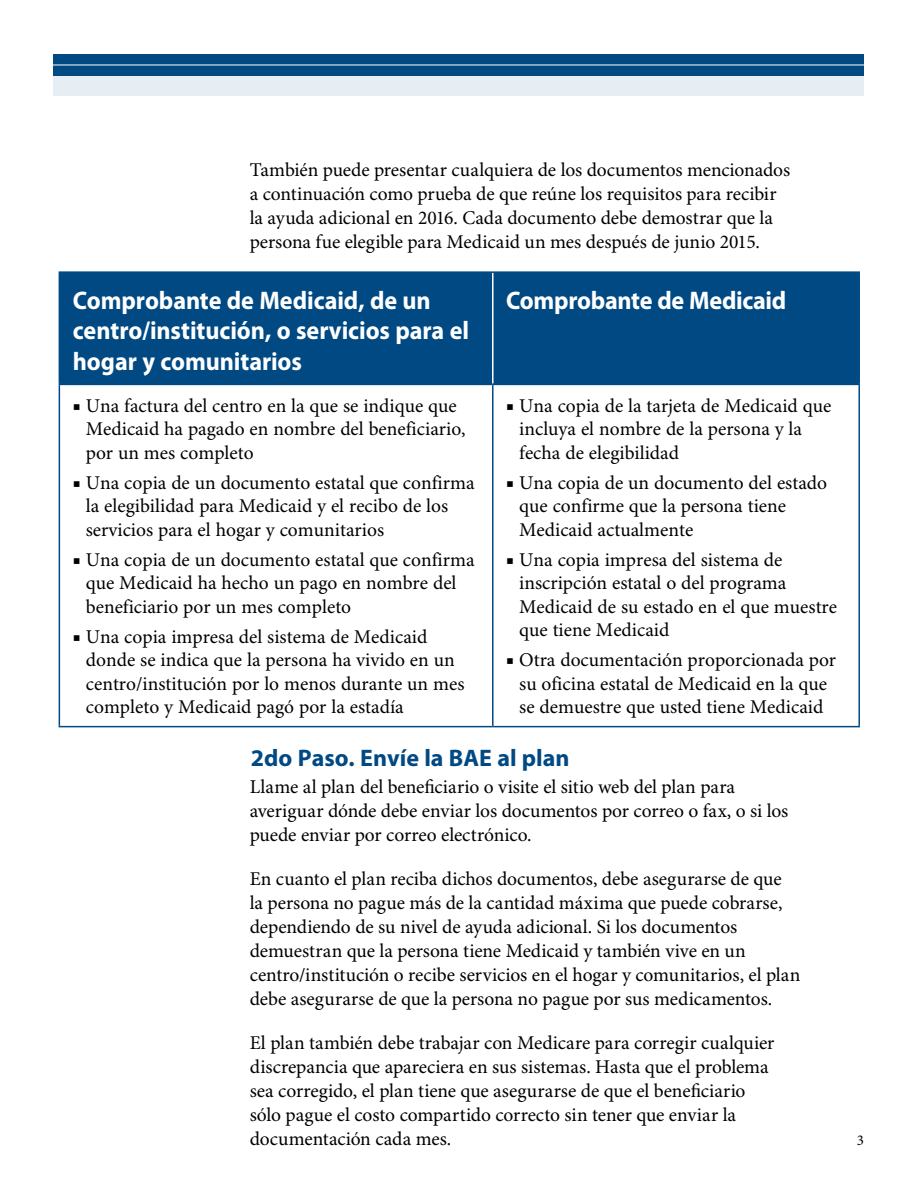
<style>
.page{position:relative;width:918px;height:1188px;background:#fff}
.page>*{position:absolute;margin:0;border:0;box-sizing:border-box;transform-origin:0 0}
.t1{font:700 25.5px/30.6px "Myriad Pro";letter-spacing:-.005em;color:#fff;scale:.95 1}
.subhead{font:700 24px "Myriad Pro";color:#004983}
.TEXT{font:19.5px/23.4px "Minion Pro";color:#000}
.t2{font:15px "Minion Pro";color:#000}
</style>
<div class="page">
<div style="left:54px;top:65px;width:810px;height:31px;background:#e6edf3"></div>
<div style="left:54px;top:54px;width:810px;height:22px;background:#004983"></div>
<hr style="left:33px;top:65px;width:837px;height:1px;background:#fff">
<div style="left:60px;top:273px;width:798px;height:111px;background:#004983"></div>
<hr style="left:492px;top:273px;width:2px;height:111px;background:#fff">
<hr style="left:59px;top:273px;width:1px;height:111px;background:#004983">
<hr style="left:59px;top:271px;width:434px;height:2px;background:#004983">
<hr style="left:59px;top:384px;width:434px;height:1px;background:#004983">
<hr style="left:493px;top:271px;width:367px;height:2px;background:#004983">
<hr style="left:858px;top:273px;width:2px;height:111px;background:#004983">
<hr style="left:493px;top:384px;width:367px;height:1px;background:#004983">
<hr style="left:59px;top:385px;width:1px;height:341px;background:#004983">
<hr style="left:59px;top:726px;width:434px;height:1px;background:#004983">
<hr style="left:492px;top:385px;width:2px;height:341px;background:#004983">
<hr style="left:858px;top:385px;width:2px;height:341px;background:#004983">
<hr style="left:493px;top:726px;width:367px;height:1px;background:#004983">
<p class="TEXT" style="left:250px;top:159px;width:542px;line-height:24px">También puede presentar cualquiera de los documentos mencionados a continuación como prueba de que reúne los requisitos para recibir la ayuda adicional en 2016. Cada documento debe demostrar que la persona fue elegible para Medicaid un mes después de junio 2015.</p>
<p class="t1" style="left:73px;top:285px;width:419px">Comprobante de Medicaid, de un centro/institución, o servicios para el hogar y comunitarios</p>
<p class="t1" style="left:506px;top:285px;width:296px">Comprobante de Medicaid</p>
<p class="TEXT" style="left:86px;top:395px;width:381px;text-indent:-13px">■ Una factura del centro en la que se indique que<br>Medicaid ha pagado en nombre del beneficiario, por un mes completo</p>
<p class="TEXT" style="left:86px;top:472px;width:390px;text-indent:-13px">■ Una copia de un documento estatal que confirma la elegibilidad para Medicaid y el recibo de los servicios para el hogar y comunitarios</p>
<p class="TEXT" style="left:86px;top:549px;width:390px;text-indent:-13px">■ Una copia de un documento estatal que confirma que Medicaid ha hecho un pago en nombre del beneficiario por un mes completo</p>
<p class="TEXT" style="left:86px;top:626px;width:380px;text-indent:-13px">■ Una copia impresa del sistema de Medicaid donde se indica que la persona ha vivido en un centro/institución por lo menos durante un mes completo y Medicaid pagó por la estadía</p>
<p class="TEXT" style="left:519px;top:395px;width:314px;text-indent:-13px">■ Una copia de la tarjeta de Medicaid que incluya el nombre de la persona y la fecha de elegibilidad</p>
<p class="TEXT" style="left:519px;top:472px;width:310px;text-indent:-13px">■ Una copia de un documento del estado que confirme que la persona tiene<br>Medicaid actualmente</p>
<p class="TEXT" style="left:519px;top:549px;width:319px;text-indent:-13px">■ Una copia impresa del sistema de inscripción estatal o del programa<br>Medicaid de su estado en el que muestre que tiene Medicaid</p>
<p class="TEXT" style="left:506px;top:649px;width:331px;text-align:center">■ Otra documentación proporcionada por su oficina estatal de Medicaid en la que<br>se demuestre que usted tiene Medicaid</p>
<p class="subhead" style="left:251px;top:744px;width:320px">2do Paso. Envíe la BAE al plan</p>
<p class="TEXT" style="left:250px;top:776px;width:540px;line-height:24px">Llame al plan del beneficiario o visite el sitio web del plan para averiguar dónde debe enviar los documentos por correo o fax, o si los puede enviar por correo electrónico.</p>
<p class="TEXT" style="left:250px;top:868px;width:552px;line-height:24px">En cuanto el plan reciba dichos documentos, debe asegurarse de que<br>la persona no pague más de la cantidad máxima que puede cobrarse, dependiendo de su nivel de ayuda adicional. Si los documentos demuestran que la persona tiene Medicaid y también vive en un centro/institución o recibe servicios en el hogar y comunitarios, el plan debe asegurarse de que la persona no pague por sus medicamentos.</p>
<p class="TEXT" style="left:250px;top:1032px;width:526px;line-height:24px">El plan también debe trabajar con Medicare para corregir cualquier discrepancia que apareciera en sus sistemas. Hasta que el problema sea corregido, el plan tiene que asegurarse de que el beneficiario sólo pague el costo compartido correcto sin tener que enviar la documentación cada mes.</p>
<p class="t2" style="left:857px;top:1131px;width:9px">3</p>
</div>
